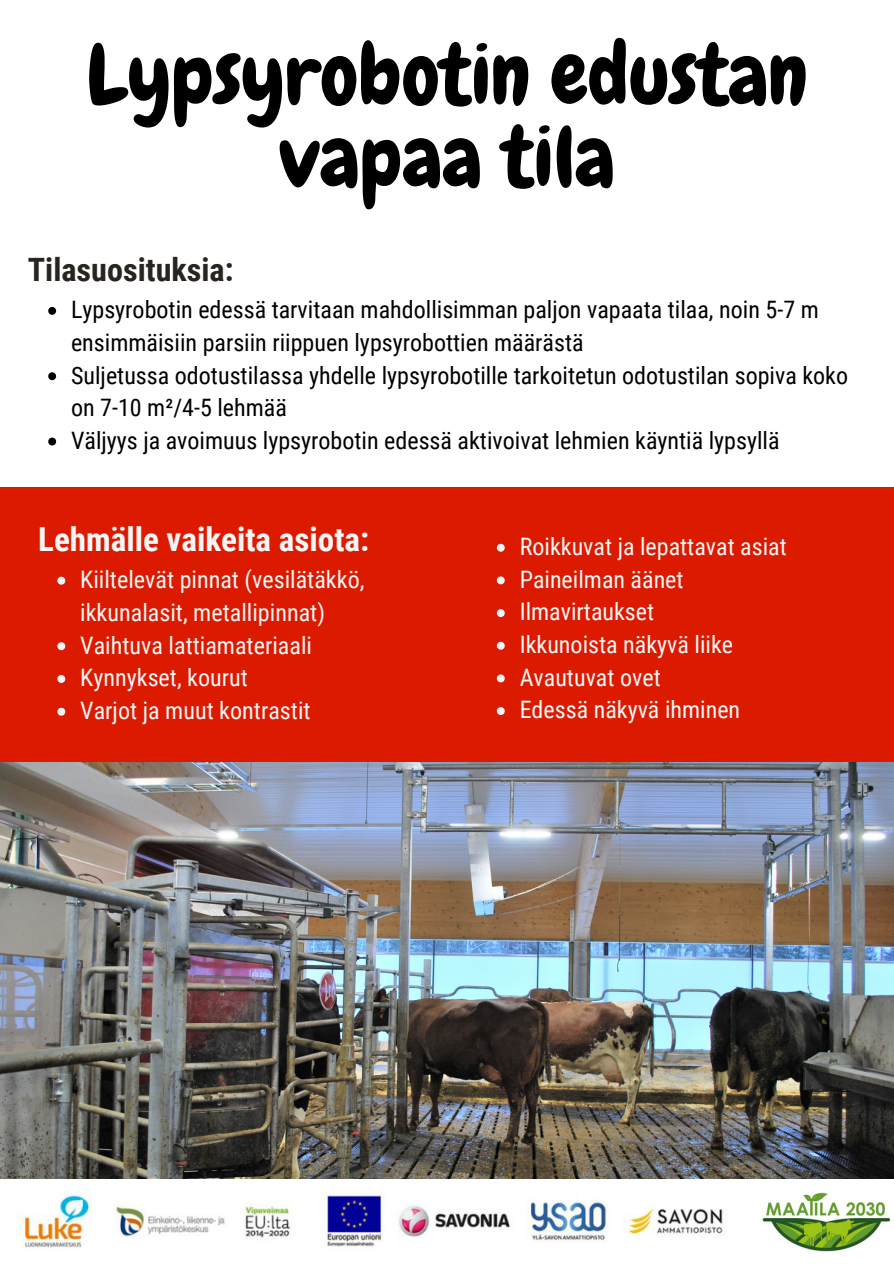
<style>
.page{position:relative;width:894px;height:1264px;background:#fff}
.page>*{position:absolute;margin:0;border:0;box-sizing:border-box;transform-origin:0 0}
.t1{font:84px/82.2px "Chewy";color:#000;text-align:center}
.t2{font:700 33.15px "Roboto Condensed";color:#f6f6f6}
.t3{font:700 32.1px "Roboto Condensed";color:#282420}
.t4{font:24.15px/32.7px "Roboto Condensed";color:#f6f6f6}
.t5{font:24px/32.7px "Roboto Condensed";color:#000}
.t6{font:24px/32.7px "Roboto Condensed";color:#f6f6f6}
</style>
<div class="page">
<img style="left:0;top:761px;width:893px;height:417px">
<div style="left:0;top:487px;width:893px;height:274px;background:#dc1a00"></div>
<img style="left:19px;top:1192px;width:704px;height:56px">
<img style="left:762px;top:1192px;width:129px;height:60px">
<svg style="left:57px;top:576px;width:8px;height:8px"></svg>
<svg style="left:57px;top:642px;width:8px;height:8px"></svg>
<svg style="left:57px;top:675px;width:8px;height:8px"></svg>
<svg style="left:57px;top:707px;width:8px;height:8px"></svg>
<svg style="left:496px;top:544px;width:8px;height:7px"></svg>
<svg style="left:496px;top:576px;width:8px;height:8px"></svg>
<svg style="left:496px;top:609px;width:8px;height:8px"></svg>
<svg style="left:496px;top:641px;width:8px;height:8px"></svg>
<svg style="left:496px;top:674px;width:8px;height:8px"></svg>
<svg style="left:496px;top:707px;width:8px;height:8px"></svg>
<svg style="left:48px;top:307px;width:8px;height:8px"></svg>
<svg style="left:48px;top:372px;width:8px;height:8px"></svg>
<svg style="left:48px;top:437px;width:8px;height:8px"></svg>
<h1 class="t1" style="left:87px;top:34px;width:722px">Lypsyrobotin edustan vapaa tila</h1>
<h3 class="t3" style="left:28px;top:251px;width:207px">Tilasuosituksia:</h3>
<p class="t5" style="left:71px;top:294px;width:778px">Lypsyrobotin edessä tarvitaan mahdollisimman paljon vapaata tilaa, noin 5-7 m ensimmäisiin parsiin riippuen lypsyrobottien määrästä<br>Suljetussa odotustilassa yhdelle lypsyrobotille tarkoitetun odotustilan sopiva koko on 7-10 m²/4-5 lehmää<br>Väljyys ja avoimuus lypsyrobotin edessä aktivoivat lehmien käyntiä lypsyllä</p>
<h2 class="t2" style="left:38px;top:520px;width:332px">Lehmälle vaikeita asiota:</h2>
<p class="t4" style="left:80px;top:563px;width:285px">Kiiltelevät pinnat (vesilätäkkö, ikkunalasit, metallipinnat)<br>Vaihtuva lattiamateriaali<br>Kynnykset, kourut<br>Varjot ja muut kontrastit</p>
<p class="t6" style="left:519px;top:530px;width:268px">Roikkuvat ja lepattavat asiat<br>Paineilman äänet<br>Ilmavirtaukset<br>Ikkunoista näkyvä liike<br>Avautuvat ovet<br>Edessä näkyvä ihminen</p>
</div>
